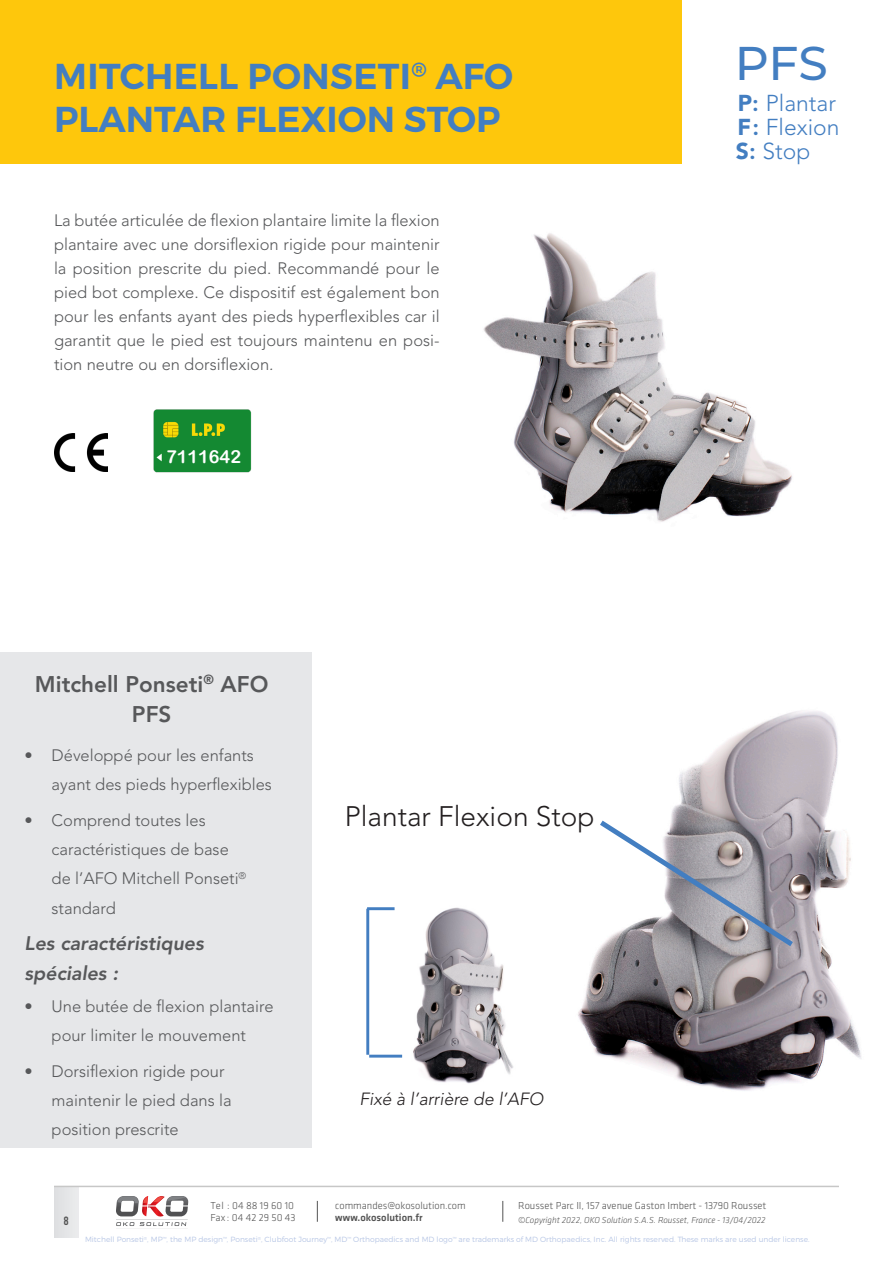
<style>
.page{position:relative;width:893px;height:1263px;background:#fff}
.page>*{position:absolute;margin:0;border:0;box-sizing:border-box;transform-origin:0 0}
.t1{font:500 47.4px "Montserrat";color:#437ec1}
.t2{font:600 36px/43.2px "Montserrat";color:#437ec1}
.t3{font:300 28.05px "Avenir LT Std";color:#231f20}
.t4{font:300 22.8px "Avenir LT Std";color:#437ec1}
.catalog_heading_whit{font:800 22.5px/30px "Avenir LT Std";color:#57585a;text-align:center}
.catalog_heading_whit-2{font:italic 800 19.5px/30px "Avenir LT Std";color:#57585a}
.catalog_copy_white{font:18px "Arial Rounded MT Bold";color:#fff}
.t5{font:italic 300 17.55px "Avenir LT Std";color:#231f20}
.Catalog_Copy{font:300 16.5px/29.2px "Avenir LT Std";color:#57585a}
.t6{font:700 12px "Bebas Neue";color:#535353}
.t7{font:300 10.5px/12.6px "Klavika";color:#535353}
.t8{font:500 10.5px "Klavika";color:#535353}
.t9{font:italic 300 9px "Klavika";color:#535353}
.t10{font:300 7.5px "Montserrat";color:#b7c6e5}
.s1{font-style:italic}
.s2{font-weight:900}
.s3{font-weight:800}
</style>
<div class="page">
<div style="left:0;top:0;width:893px;height:163px;background:#fec70c"></div>
<div style="left:0;top:652px;width:311px;height:495px;background:#e6e7e9"></div>
<hr style="left:892px;top:631px;width:1px;height:431px;background:#e6e7e9">
<img style="left:578px;top:711px;width:283px;height:380px">
<img style="left:483px;top:233px;width:309px;height:289px">
<div style="left:682px;top:0;width:211px;height:165px;background:#fff"></div>
<div style="left:54px;top:1186px;width:24px;height:51px;background:#e4e5e7"></div>
<hr style="left:54px;top:1186px;width:785px;height:1px;background:#c7c7c7">
<svg style="left:116px;top:1196px;width:72px;height:30px"></svg>
<svg style="left:317px;top:1201px;width:1px;height:21px"></svg>
<svg style="left:502px;top:1201px;width:1px;height:21px"></svg>
<svg style="left:595px;top:816px;width:203px;height:135px"></svg>
<img style="left:399px;top:907px;width:114px;height:177px">
<hr style="left:366px;top:909px;width:3px;height:146px;background:#437ec1">
<hr style="left:367px;top:907px;width:28px;height:3px;background:#437ec1">
<hr style="left:369px;top:1055px;width:33px;height:2px;background:#437ec1">
<img style="left:54px;top:434px;width:53px;height:38px">
<img style="left:153px;top:409px;width:99px;height:64px">
<h2 class="t2" style="left:54px;top:55px;width:461px">MITCHELL PONSETI<sup>®</sup> AFO<br>PLANTAR FLEXION STOP</h2>
<p class="Catalog_Copy" style="left:54px;top:208px;width:387px;line-height:24px;text-align:justify">La butée articulée de flexion plantaire limite la flexion plantaire avec une dorsiflexion rigide pour maintenir la position prescrite du pied. Recommandé pour le pied bot complexe. Ce dispositif est également bon pour les enfants ayant des pieds hyperflexibles car il garantit que le pied est toujours maintenu en posi&shy;tion neutre ou en dorsiflexion<span class="s1">.</span></p>
<p class="catalog_copy_white" style="left:166px;top:446px;width:76px">7111642</p>
<p class="catalog_heading_whit" style="left:35px;top:669px;width:235px">Mitchell Ponseti<sup>®</sup> AFO<br>PFS</p>
<p class="Catalog_Copy" style="left:52px;top:740px;width:222px;text-indent:-27px">• Développé pour les enfants ayant des pieds hyperflexibles</p>
<p class="Catalog_Copy" style="left:52px;top:806px;width:196px;text-indent:-27px">• Comprend toutes les caractéristiques de base de l’AFO Mitchell Ponseti<sup>® </sup>standard</p>
<p class="catalog_heading_whit-2" style="left:25px;top:929px;width:181px">Les caractéristiques spéciales :</p>
<p class="Catalog_Copy" style="left:25px;top:991px;width:250px;text-align:center">• Une butée de flexion plantaire pour limiter le mouvement</p>
<p class="Catalog_Copy" style="left:52px;top:1056px;width:182px;text-indent:-27px">• Dorsiflexion rigide pour maintenir le pied dans la position prescrite</p>
<p class="t3" style="left:345px;top:800px;width:251px">Plantar Flexion Stop</p>
<p class="t5" style="left:359px;top:1089px;width:186px">Fixé à l’arrière de l’AFO</p>
<p class="t1" style="left:735px;top:30px;width:95px">PFS</p>
<p class="t4" style="left:738px;top:90px;width:100px"><span class="s2">P</span><span class="s3">:</span> Plantar</p>
<p class="t4" style="left:737px;top:114px;width:104px"><span class="s2">F</span> <span class="s3">:</span> Flexion</p>
<p class="t4" style="left:736px;top:138px;width:76px"><span class="s2">S</span><span class="s3">:</span> Stop</p>
<p class="t6" style="left:64px;top:1214px;width:6px">8</p>
<p class="t7" style="left:211px;top:1199px;width:87px">Tel : 04 88 19 60 10<br>Fax : 04 42 29 50 43</p>
<p class="t7" style="left:335px;top:1199px;width:132px">commandes@okosolution.com</p>
<p class="t8" style="left:335px;top:1211px;width:89px">www.okosolution.fr</p>
<p class="t7" style="left:518px;top:1199px;width:250px">Rousset Parc II, 157 avenue Gaston Imbert - 13790 Rousset</p>
<p class="t9" style="left:518px;top:1214px;width:249px">©Copyright 2022, OKO Solution S.A.S. Rousset, France - 13/04/2022</p>
<p class="t10" style="left:85px;top:1235px;width:726px">Mitchell Ponseti<sup>®</sup>, MP<sup>™</sup>, the MP design<sup>™</sup>, Ponseti<sup>®</sup>, Clubfoot Journey<sup>™</sup>, MD<sup>™</sup> Orthopaedics and MD logo<sup>™</sup> are trademarks of MD Orthopaedics, Inc. All rights reserved. These marks are used under license.</p>
</div>
